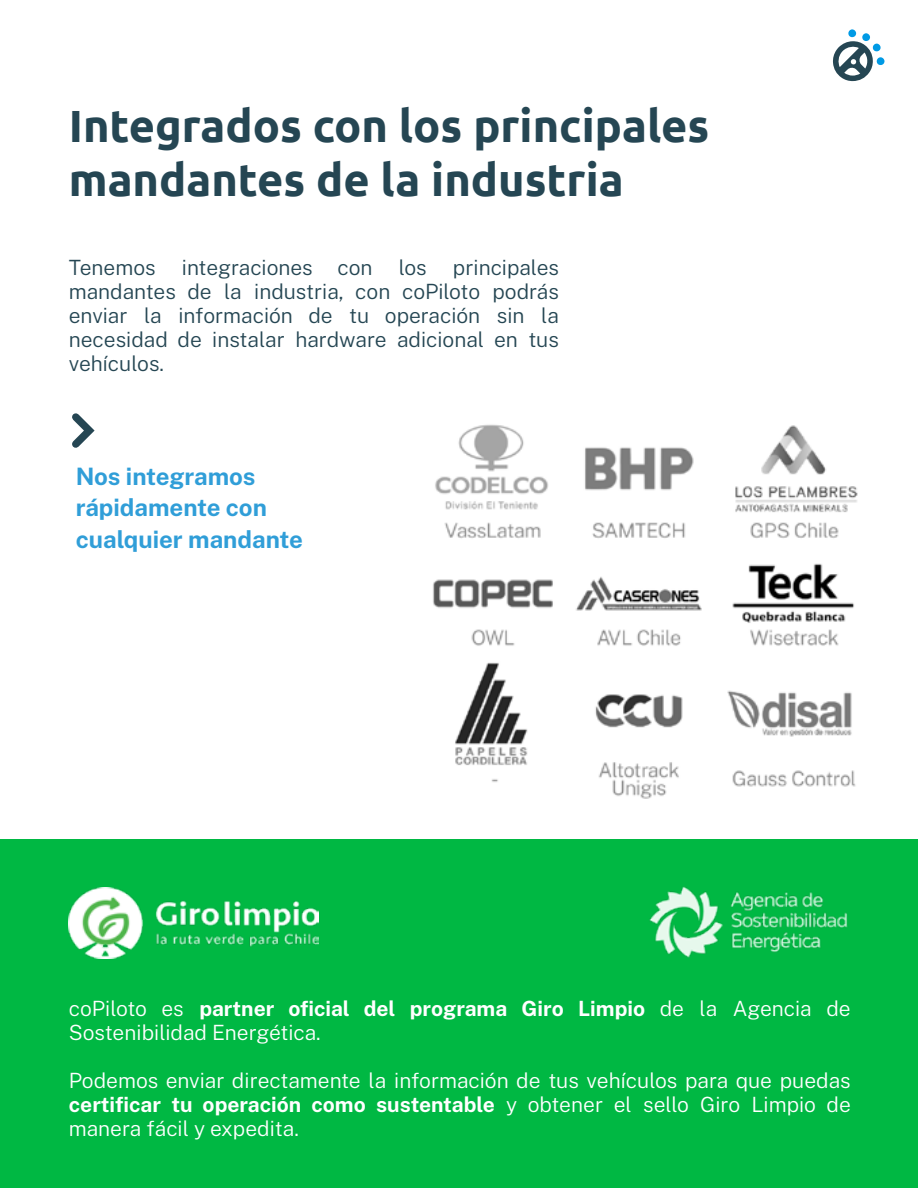
<style>
.page{position:relative;width:918px;height:1188px;background:#fff}
.page>*{position:absolute;margin:0;border:0;box-sizing:border-box;transform-origin:0 0}
.t1{font:700 45.15px/54.2px "Ubuntu";color:#254653}
.t2{font:700 24px/31.8px "Public Sans";color:#309ed8}
.t3{font:300 21px/24px "Public Sans";color:#fff}
.t4{font:300 21px/24px "Public Sans";color:#254653;text-align:justify}
.s1{font-weight:700}
</style>
<div class="page">
<svg style="left:833px;top:29px;width:52px;height:52px"></svg>
<svg style="left:72px;top:413px;width:23px;height:35px"></svg>
<div style="left:0;top:839px;width:918px;height:349px;background:#00b843"></div>
<img style="left:69px;top:888px;width:249px;height:71px">
<img style="left:649px;top:886px;width:199px;height:72px">
<img style="left:433px;top:424px;width:425px;height:375px">
<h1 class="t1" style="left:69px;top:98px;width:642px">Integrados con los principales mandantes de la industria</h1>
<p class="t4" style="left:69px;top:254px;width:492px">Tenemos integraciones con los principales mandantes de la industria, con coPiloto podrás enviar la información de tu operación sin la necesidad de instalar hardware adicional en tus vehículos.</p>
<p class="t2" style="left:76px;top:458px;width:229px">Nos integramos rápidamente con cualquier mandante</p>
<p class="t3" style="left:69px;top:995px;width:783px">coPiloto es <span class="s1">partner oficial del programa Giro Limpio</span> de la Agencia de<br>Sostenibilidad Energética.</p>
<p class="t3" style="left:69px;top:1067px;width:784px;text-align:justify">Podemos enviar directamente la información de tus vehículos para que puedas <span class="s1">certificar tu operación como sustentable</span> y obtener el sello Giro Limpio de manera fácil y expedita.</p>
</div>
